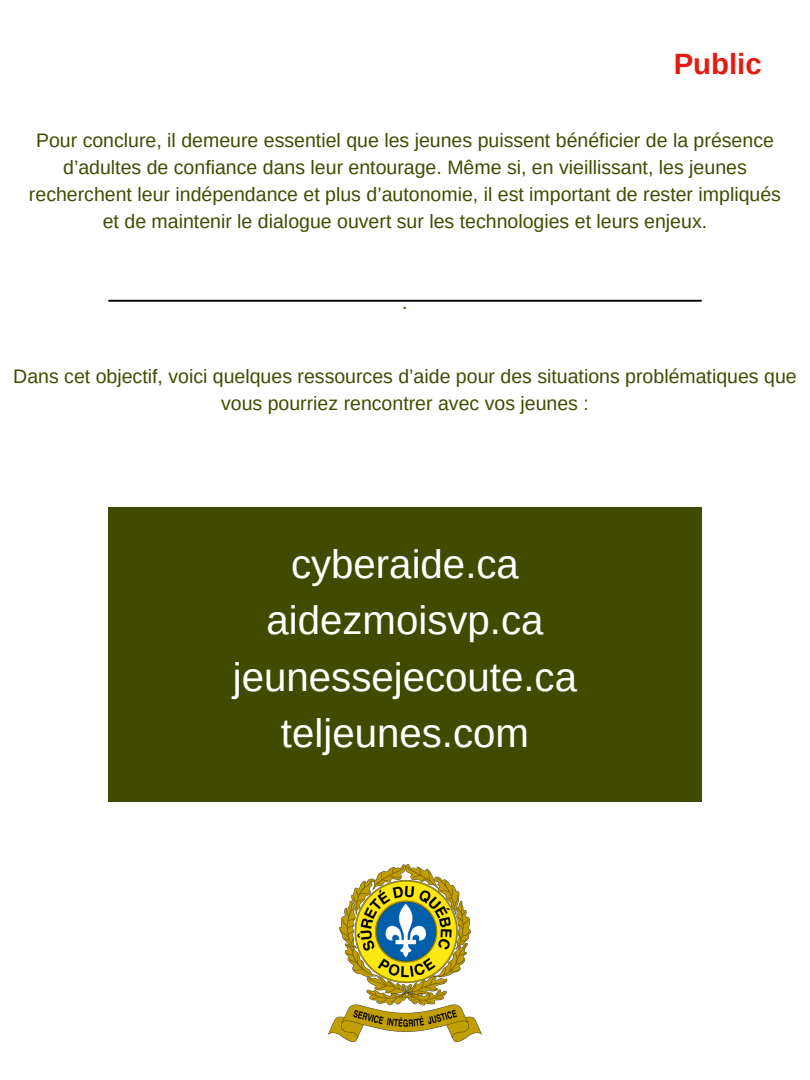
<style>
.page{position:relative;width:810px;height:1080px;background:#fff}
.page>*{position:absolute;margin:0;border:0;box-sizing:border-box;transform-origin:0 0}
.t1{font:40.19px/56.2px "Arimo";color:#fff;text-align:center}
.t2{font:700 29.38px "Arimo";color:#e41b13}
.t3{font:19.5px/27.1px "Arimo";color:#414b00;text-align:center}
</style>
<div class="page">
<hr style="left:108px;top:300px;width:594px;height:2px;background:#000">
<div style="left:108px;top:507px;width:594px;height:295px;background:#414b00"></div>
<img style="left:329px;top:865px;width:152px;height:177px">
<h2 class="t2" style="left:674px;top:47px;width:90px">Public</h2>
<p class="t3" style="left:29px;top:126px;width:754px">Pour conclure, il demeure essentiel que les jeunes puissent bénéficier de la présence d’adultes de confiance dans leur entourage. Même si, en vieillissant, les jeunes recherchent leur indépendance et plus d’autonomie, il est important de rester impliqués et de maintenir le dialogue ouvert sur les technologies et leurs enjeux.</p>
<p class="t3" style="left:402px;top:289px;width:7px">.</p>
<p class="t3" style="left:13px;top:362px;width:785px">Dans cet objectif, voici quelques ressources d’aide pour des situations problématiques que vous pourriez rencontrer avec vos jeunes :</p>
<h1 class="t1" style="left:233px;top:536px;width:346px">cyberaide.ca aidezmoisvp.ca jeunessejecoute.ca teljeunes.com</h1>
</div>
